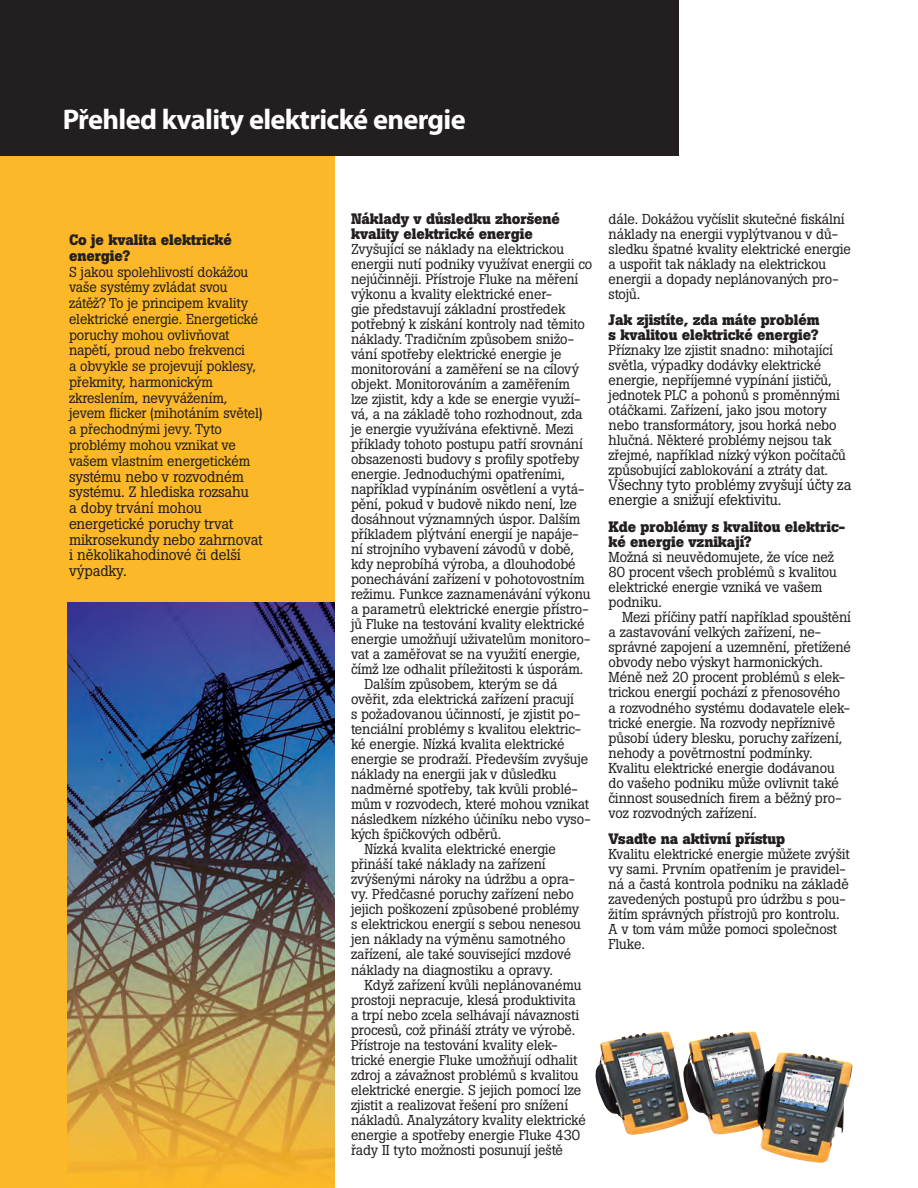
<style>
.page{position:relative;width:918px;height:1188px;background:#fff}
.page>*{position:absolute;margin:0;border:0;box-sizing:border-box;transform-origin:0 0}
.t1{font:700 28.5px "Myriad Pro";letter-spacing:-.025em;color:#fff}
.t2{font:700 15px/15px "Boton Pro";letter-spacing:-.005em;color:#231f20}
.t3{font:15px/15.8px "Boton Pro";letter-spacing:-.01em;color:#231f20}
.t4{font:14.25px/15px "Boton Pro";letter-spacing:-.01em;color:#231f20}
</style>
<div class="page">
<div style="left:0;top:156px;width:334px;height:1032px;background:#fcb828"></div>
<div style="left:0;top:0;width:678px;height:156px;background:#231f20"></div>
<img style="left:68px;top:602px;width:266px;height:573px">
<img style="left:596px;top:1031px;width:226px;height:104px">
<h1 class="t1" style="left:63px;top:109px;width:405px">Přehled kvality elektrické energie</h1>
<p class="t2" style="left:69px;top:234px;width:165px;line-height:15.8px">Co je kvalita elektrické energie?</p>
<p class="t4" style="left:69px;top:265px;width:195px;line-height:15.8px">S jakou spolehlivostí dokážou vaše systémy zvládat svou zátěž? To je principem kvality elektrické energie. Energetické poruchy mohou ovlivňovat napětí, proud nebo frekvenci<br>a obvykle se projevují poklesy, překmity, harmonickým zkreslením, nevyvážením, jevem flicker (mihotáním světel) a přechodnými jevy. Tyto problémy mohou vznikat ve vašem vlastním energetickém</p>
<p class="t3" style="left:69px;top:470px;width:195px">systému nebo v rozvodném systému. Z hlediska rozsahu<br>a doby trvání mohou energetické poruchy trvat mikrosekundy nebo zahrnovat i několikahodinové či delší výpadky.</p>
<p class="t2" style="left:351px;top:213px;width:211px">Náklady v důsledku zhoršené kvality elektrické energie</p>
<p class="t4" style="left:351px;top:243px;width:215px">Zvyšující se náklady na elektrickou</p>
<p class="t4" style="left:351px;top:258px;width:243px">energii nutí podniky využívat energii co</p>
<p class="t4" style="left:351px;top:273px;width:229px">nejúčinněji. Přístroje Fluke na měření</p>
<p class="t4" style="left:351px;top:288px;width:202px">výkonu a kvality elektrické ener-</p>
<p class="t4" style="left:351px;top:303px;width:216px">gie představují základní prostředek</p>
<p class="t4" style="left:351px;top:318px;width:235px">potřebný k získání kontroly nad těmito</p>
<p class="t4" style="left:351px;top:333px;width:224px">náklady. Tradičním způsobem snižo-</p>
<p class="t4" style="left:351px;top:348px;width:212px">vání spotřeby elektrické energie je</p>
<p class="t4" style="left:351px;top:363px;width:230px">monitorování a zaměření se na cílový</p>
<p class="t4" style="left:351px;top:378px;width:221px">objekt. Monitorováním a zaměřením</p>
<p class="t4" style="left:351px;top:393px;width:231px">lze zjistit, kdy a kde se energie využí-</p>
<p class="t4" style="left:351px;top:408px;width:233px">vá, a na základě toho rozhodnout, zda</p>
<p class="t4" style="left:351px;top:423px;width:224px">je energie využívána efektivně. Mezi</p>
<p class="t4" style="left:351px;top:438px;width:234px">příklady tohoto postupu patří srovnání</p>
<p class="t4" style="left:351px;top:453px;width:230px">obsazenosti budovy s profily spotřeby</p>
<p class="t4" style="left:351px;top:468px;width:216px">energie. Jednoduchými opatřeními,</p>
<p class="t4" style="left:351px;top:483px;width:235px">například vypínáním osvětlení a vytá-</p>
<p class="t4" style="left:351px;top:498px;width:227px">pění, pokud v budově nikdo není, lze</p>
<p class="t4" style="left:351px;top:513px;width:231px">dosáhnout významných úspor. Dalším</p>
<p class="t4" style="left:351px;top:528px;width:229px">příkladem plýtvání energií je napáje-</p>
<p class="t4" style="left:351px;top:543px;width:225px">ní strojního vybavení závodů v době,</p>
<p class="t4" style="left:351px;top:558px;width:226px">kdy neprobíhá výroba, a dlouhodobé</p>
<p class="t4" style="left:351px;top:573px;width:235px">ponechávání zařízení v pohotovostním</p>
<p class="t4" style="left:351px;top:588px;width:241px">režimu. Funkce zaznamenávání výkonu</p>
<p class="t4" style="left:351px;top:603px;width:239px">a parametrů elektrické energie přístro-</p>
<p class="t4" style="left:351px;top:618px;width:235px">jů Fluke na testování kvality elektrické</p>
<p class="t4" style="left:351px;top:633px;width:241px">energie umožňují uživatelům monitoro-</p>
<p class="t4" style="left:351px;top:648px;width:231px">vat a zaměřovat se na využití energie,</p>
<p class="t4" style="left:351px;top:663px;width:234px">čímž lze odhalit příležitosti k úsporám.</p>
<p class="t4" style="left:364px;top:678px;width:195px">Dalším způsobem, kterým se dá</p>
<p class="t4" style="left:351px;top:693px;width:225px">ověřit, zda elektrická zařízení pracují</p>
<p class="t4" style="left:351px;top:708px;width:231px">s požadovanou účinností, je zjistit po-</p>
<p class="t4" style="left:351px;top:723px;width:232px">tenciální problémy s kvalitou elektric-</p>
<p class="t4" style="left:351px;top:738px;width:215px">ké energie. Nízká kvalita elektrické</p>
<p class="t4" style="left:351px;top:753px;width:239px">energie se prodraží. Především zvyšuje</p>
<p class="t4" style="left:351px;top:768px;width:207px">náklady na energii jak v důsledku</p>
<p class="t4" style="left:351px;top:783px;width:228px">nadměrné spotřeby, tak kvůli problé-</p>
<p class="t4" style="left:351px;top:798px;width:240px">mům v rozvodech, které mohou vznikat</p>
<p class="t4" style="left:351px;top:813px;width:241px">následkem nízkého účiníku nebo vyso-</p>
<p class="t4" style="left:351px;top:828px;width:152px">kých špičkových odběrů.</p>
<p class="t4" style="left:364px;top:843px;width:193px">Nízká kvalita elektrické energie</p>
<p class="t4" style="left:351px;top:858px;width:196px">přináší také náklady na zařízení</p>
<p class="t4" style="left:351px;top:873px;width:226px">zvýšenými nároky na údržbu a opra-</p>
<p class="t4" style="left:351px;top:888px;width:224px">vy. Předčasné poruchy zařízení nebo</p>
<p class="t4" style="left:351px;top:903px;width:230px">jejich poškození způsobené problémy</p>
<p class="t4" style="left:351px;top:918px;width:232px">s elektrickou energií s sebou nenesou</p>
<p class="t4" style="left:351px;top:933px;width:216px">jen náklady na výměnu samotného</p>
<p class="t4" style="left:351px;top:948px;width:222px">zařízení, ale také související mzdové</p>
<p class="t4" style="left:351px;top:963px;width:203px">náklady na diagnostiku a opravy.</p>
<p class="t4" style="left:364px;top:978px;width:218px">Když zařízení kvůli neplánovanému</p>
<p class="t4" style="left:351px;top:993px;width:227px">prostoji nepracuje, klesá produktivita</p>
<p class="t4" style="left:351px;top:1008px;width:230px">a trpí nebo zcela selhávají návaznosti</p>
<p class="t4" style="left:351px;top:1023px;width:226px">procesů, což přináší ztráty ve výrobě.</p>
<p class="t4" style="left:351px;top:1038px;width:208px">Přístroje na testování kvality elek-</p>
<p class="t4" style="left:351px;top:1053px;width:228px">trické energie Fluke umožňují odhalit</p>
<p class="t4" style="left:351px;top:1068px;width:229px">zdroj a závažnost problémů s kvalitou</p>
<p class="t4" style="left:351px;top:1083px;width:232px">elektrické energie. S jejich pomocí lze</p>
<p class="t4" style="left:351px;top:1098px;width:219px">zjistit a realizovat řešení pro snížení</p>
<p class="t4" style="left:351px;top:1113px;width:236px">nákladů. Analyzátory kvality elektrické</p>
<p class="t4" style="left:351px;top:1128px;width:231px">energie a spotřeby energie Fluke 430</p>
<p class="t4" style="left:351px;top:1143px;width:214px">řady II tyto možnosti posunují ještě</p>
<p class="t4" style="left:609px;top:213px;width:244px">dále. Dokážou vyčíslit skutečné fiskální náklady na energii vyplýtvanou v dů&shy;sledku špatné kvality elektrické energie a uspořit tak náklady na elektrickou energii a dopady neplánovaných pro&shy;stojů.</p>
<p class="t2" style="left:609px;top:314px;width:213px">Jak zjistíte, zda máte problém s kvalitou elektrické energie?</p>
<p class="t4" style="left:609px;top:344px;width:239px">Příznaky lze zjistit snadno: mihotající světla, výpadky dodávky elektrické energie, nepříjemné vypínání jističů, jednotek PLC a pohonů s proměnnými otáčkami. Zařízení, jako jsou motory nebo transformátory, jsou horká nebo hlučná. Některé problémy nejsou tak zřejmé, například nízký výkon počítačů způsobující zablokování a ztráty dat.</p>
<p class="t3" style="left:609px;top:479px;width:244px;line-height:15px">Všechny tyto problémy zvyšují účty za energie a snižují efektivitu.</p>
<p class="t2" style="left:609px;top:521px;width:238px">Kde problémy s kvalitou elektric&shy;ké energie vznikají?</p>
<p class="t4" style="left:609px;top:551px;width:230px">Možná si neuvědomujete, že více než<br>80 procent všech problémů s kvalitou elektrické energie vzniká ve vašem podniku.</p>
<p class="t4" style="left:609px;top:611px;width:244px;text-indent:13px">Mezi příčiny patří například spouštění a zastavování velkých zařízení, ne&shy;správné zapojení a uzemnění, přetížené obvody nebo výskyt harmonických.<br>Méně než 20 procent problémů s elek&shy;trickou energií pochází z přenosového a rozvodného systému dodavatele elek&shy;trické energie. Na rozvody nepříznivě působí údery blesku, poruchy zařízení, nehody a povětrnostní podmínky.<br>Kvalitu elektrické energie dodávanou do vašeho podniku může ovlivnit také činnost sousedních firem a běžný pro&shy;voz rozvodných zařízení.</p>
<p class="t2" style="left:609px;top:833px;width:178px">Vsaďte na aktivní přístup</p>
<p class="t4" style="left:609px;top:848px;width:243px">Kvalitu elektrické energie můžete zvýšit vy sami. Prvním opatřením je pravidel&shy;ná a častá kontrola podniku na základě zavedených postupů pro údržbu s pou&shy;žitím správných přístrojů pro kontrolu.<br>A v tom vám může pomoci společnost Fluke.</p>
</div>
